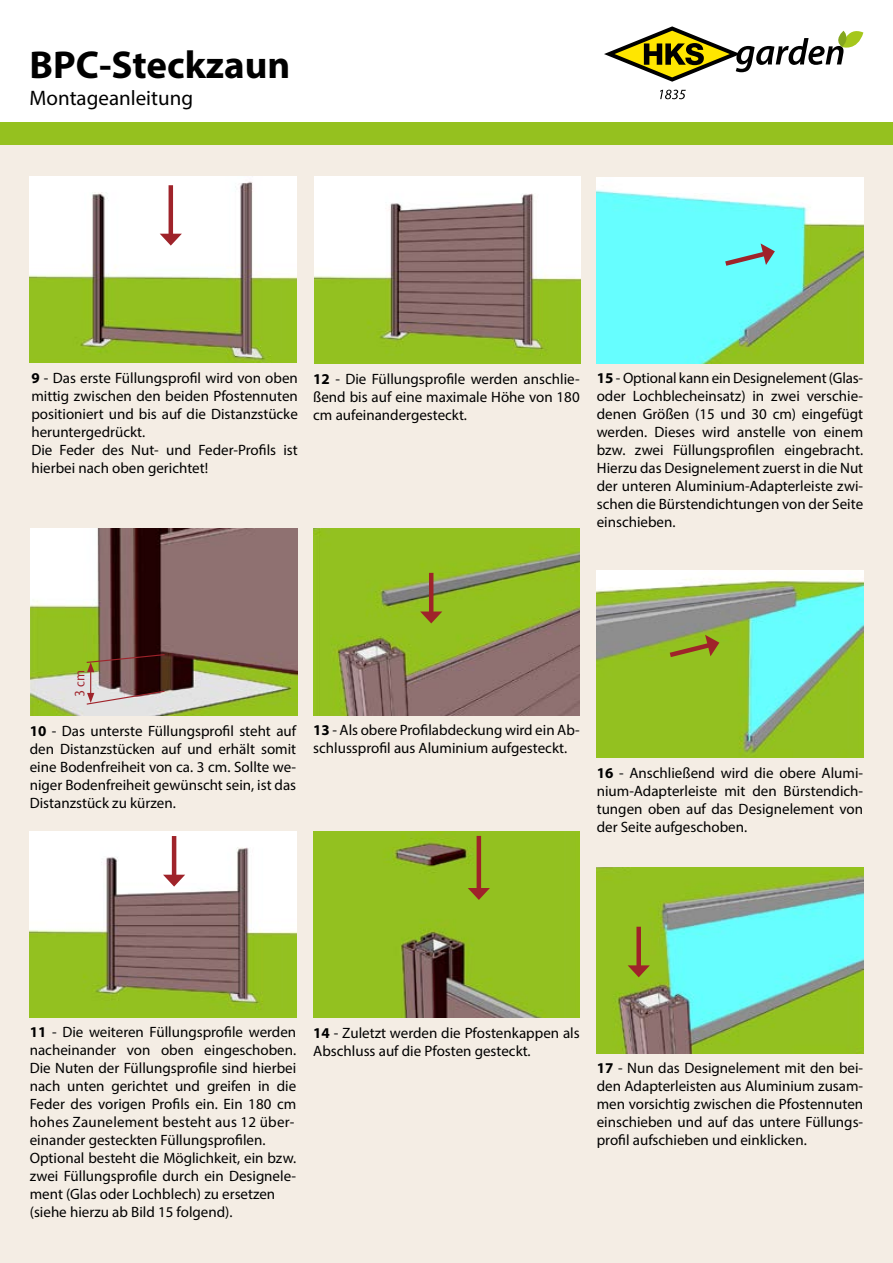
<style>
.page{position:relative;width:893px;height:1263px;background:#fff}
.page>*{position:absolute;margin:0;border:0;box-sizing:border-box;transform-origin:0 0}
.t1{font:700 39px "Myriad Pro";color:#000}
.t2{font:21px "Myriad Pro";color:#000}
.t3{font:15px/18px "Myriad Pro";color:#000;text-align:justify}
.t4{font:500 13.5px "Stone Sans ITC";color:#9f232a;scale:.9 1}
.s1{font-weight:700}
</style>
<div class="page">
<div style="left:0;top:145px;width:893px;height:1118px;background:#f4ede4"></div>
<div style="left:0;top:122px;width:893px;height:23px;background:#95c11f"></div>
<svg style="left:660px;top:90px;width:26px;height:9px"></svg>
<svg style="left:604px;top:26px;width:259px;height:56px"></svg>
<img style="left:31px;top:529px;width:266px;height:186px">
<img style="left:30px;top:831px;width:266px;height:187px">
<img style="left:314px;top:177px;width:266px;height:186px">
<img style="left:313px;top:529px;width:267px;height:186px">
<img style="left:313px;top:831px;width:267px;height:187px">
<img style="left:597px;top:177px;width:266px;height:187px">
<img style="left:597px;top:571px;width:266px;height:186px">
<img style="left:597px;top:867px;width:266px;height:187px">
<img style="left:30px;top:176px;width:266px;height:187px">
<hr style="left:169px;top:185px;width:4px;height:53px;background:#9f232a">
<svg style="left:160px;top:234px;width:22px;height:12px"></svg>
<hr style="left:477px;top:836px;width:4px;height:56px;background:#9f232a">
<svg style="left:468px;top:888px;width:22px;height:12px"></svg>
<svg style="left:720px;top:243px;width:55px;height:26px"></svg>
<svg style="left:665px;top:635px;width:54px;height:25px"></svg>
<div style="left:636px;top:927px;width:5px;height:42px;background:#9f232a"></div>
<svg style="left:628px;top:965px;width:22px;height:12px"></svg>
<hr style="left:429px;top:573px;width:4px;height:43px;background:#9f232a">
<svg style="left:420px;top:611px;width:22px;height:12px"></svg>
<hr style="left:172px;top:836px;width:4px;height:43px;background:#9f232a">
<svg style="left:163px;top:875px;width:22px;height:12px"></svg>
<svg style="left:85px;top:653px;width:81px;height:52px;background:#816960"></svg>
<h1 class="t1" style="left:30px;top:39px;width:262px">BPC-Steckzaun</h1>
<h2 class="t2" style="left:30px;top:85px;width:165px">Montageanleitung</h2>
<p class="t3" style="left:31px;top:369px;width:268px;text-align:left"><span class="s1">9</span> - Das erste Füllungsprofil wird von oben mittig zwischen den beiden Pfostennuten positioniert und bis auf die Distanzstücke heruntergedrückt.<br>Die Feder des Nut- und Feder-Profils ist hierbei nach oben gerichtet!</p>
<p class="t3" style="left:313px;top:370px;width:268px"><span class="s1">12</span> - Die Füllungsprofile werden anschlie&shy;ßend bis auf eine maximale Höhe von 180 cm aufeinandergesteckt.</p>
<p class="t3" style="left:597px;top:369px;width:268px"><span class="s1">15</span> - Optional kann ein Designelement (Glas&shy;oder Lochblecheinsatz) in zwei verschie&shy;denen Größen (15 und 30 cm) eingefügt werden. Dieses wird anstelle von einem bzw. zwei Füllungsprofilen eingebracht.<br>Hierzu das Designelement zuerst in die Nut der unteren Aluminium-Adapterleiste zwi&shy;schen die Bürstendichtungen von der Seite einschieben.</p>
<p class="t4" style="left:71px;top:697px;width:32px;rotate:-90deg">3 cm</p>
<p class="t3" style="left:30px;top:721px;width:268px"><span class="s1">10</span> - Das unterste Füllungsprofil steht auf den Distanzstücken auf und erhält somit eine Bodenfreiheit von ca. 3 cm. Sollte we&shy;niger Bodenfreiheit gewünscht sein, ist das Distanzstück zu kürzen.</p>
<p class="t3" style="left:313px;top:721px;width:268px"><span class="s1">13</span> - Als obere Profilabdeckung wird ein Ab&shy;schlussprofil aus Aluminium aufgesteckt.</p>
<p class="t3" style="left:597px;top:764px;width:268px"><span class="s1">16</span> - Anschließend wird die obere Alumi&shy;nium-Adapterleiste mit den Bürstendich&shy;tungen oben auf das Designelement von der Seite aufgeschoben.</p>
<p class="t3" style="left:30px;top:1023px;width:268px;text-align:left"><span class="s1">11</span> - Die weiteren Füllungsprofile werden nacheinander von oben eingeschoben.<br>Die Nuten der Füllungsprofile sind hierbei nach unten gerichtet und greifen in die Feder des vorigen Profils ein. Ein 180 cm hohes Zaunelement besteht aus 12 über&shy;einander gesteckten Füllungsprofilen.<br>Optional besteht die Möglichkeit, ein bzw. zwei Füllungsprofile durch ein Designele&shy;ment (Glas oder Lochblech) zu ersetzen (siehe hierzu ab Bild 15 folgend).</p>
<p class="t3" style="left:313px;top:1024px;width:268px"><span class="s1">14</span> - Zuletzt werden die Pfostenkappen als<br>Abschluss auf die Pfosten gesteckt.</p>
<p class="t3" style="left:597px;top:1059px;width:268px"><span class="s1">17</span> - Nun das Designelement mit den bei&shy;den Adapterleisten aus Aluminium zusam&shy;men vorsichtig zwischen die Pfostennuten einschieben und auf das untere Füllungs&shy;profil aufschieben und einklicken.</p>
</div>
